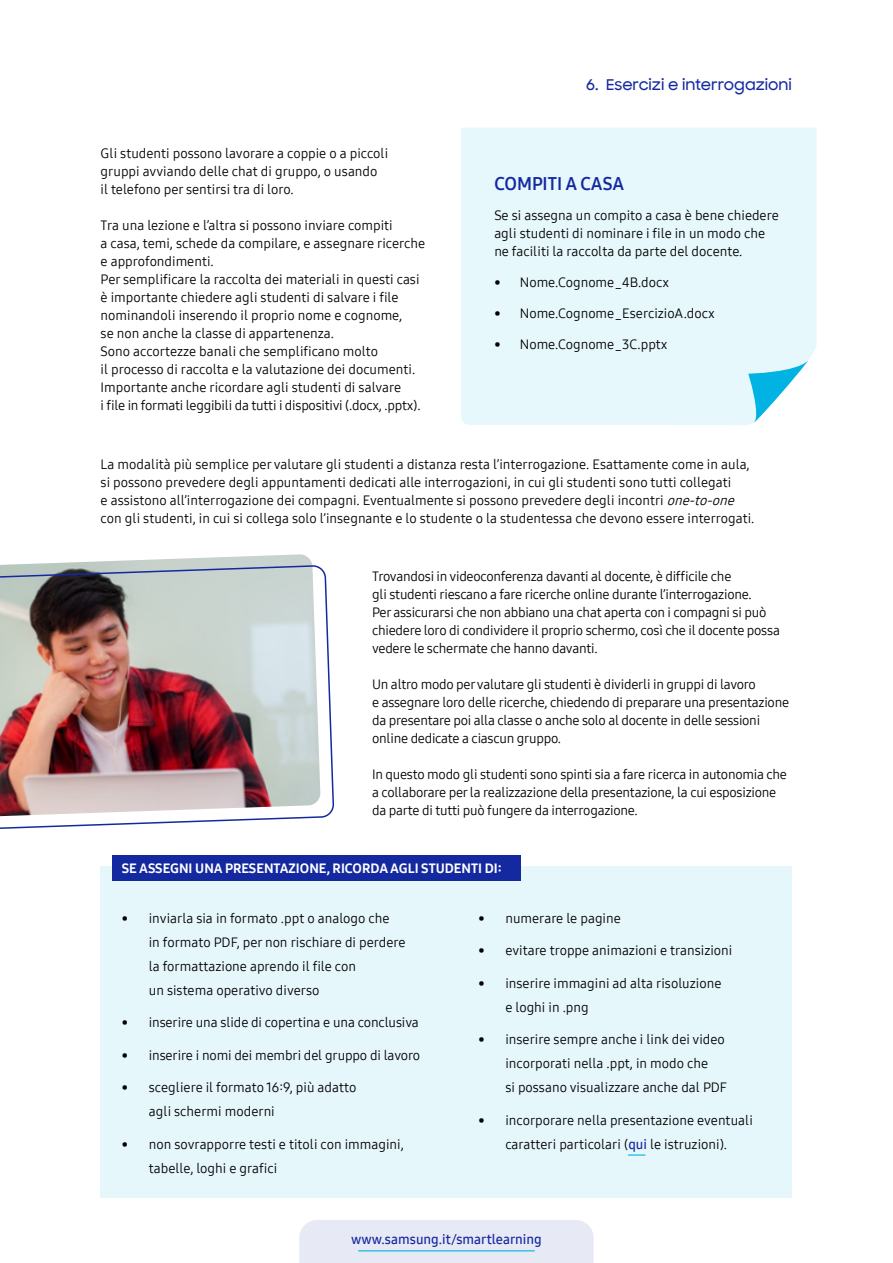
<style>
.page{position:relative;width:893px;height:1263px;background:#fff}
.page>*{position:absolute;margin:0;border:0;box-sizing:border-box;transform-origin:0 0}
.t1{font:18px "Samsung One 700";color:#1428a0}
.t2{font:500 15px "Samsung Sharp Sans";color:#1428a0}
.t3{font:13.5px/18px "Samsung One 400";color:#000}
.t4{font:13.5px/18px "Samsung One 400";letter-spacing:-.02em;color:#000}
.t5{font:13.5px "Samsung One 800";color:#fff}
.t6{font:13.5px "Samsung One 600";color:#1428a0}
.s1{font-style:italic}
.s2{font-family:"Samsung One 600";color:#1428a0}
</style>
<div class="page">
<div style="left:101px;top:866px;width:691px;height:331px;background:#e6f7fc"></div>
<div style="left:461px;top:128px;width:355px;height:297px;background:#e7f8fd"></div>
<svg style="left:663px;top:341px;width:154px;height:84px"></svg>
<div style="left:112px;top:855px;width:409px;height:26px;background:#1428a0"></div>
<svg style="left:628px;top:1154px;width:17px;height:1px"></svg>
<img style="left:0;top:554px;width:317px;height:12px">
<img style="left:0;top:566px;width:334px;height:263px">
<div style="left:299px;top:1220px;width:295px;height:43px;background:#e7e9f5"></div>
<hr style="left:358px;top:1250px;width:177px;height:1px;background:#00b3e3">
<p class="t3" style="left:101px;top:144px;width:289px">Gli studenti possono lavorare a coppie o a piccoli gruppi avviando delle chat di gruppo, o usando</p>
<p class="t3" style="left:101px;top:180px;width:195px">il telefono per sentirsi tra di loro.</p>
<p class="t3" style="left:101px;top:216px;width:326px">Tra una lezione e l’altra si possono inviare compiti<br>a casa, temi, schede da compilare, e assegnare ricerche e approfondimenti.</p>
<p class="t3" style="left:101px;top:270px;width:321px">Per semplificare la raccolta dei materiali in questi casi è importante chiedere agli studenti di salvare i file nominandoli inserendo il proprio nome e cognome,<br>se non anche la classe di appartenenza.<br>Sono accortezze banali che semplificano molto<br>il processo di raccolta e la valutazione dei documenti.<br>Importante anche ricordare agli studenti di salvare<br>i file in formati leggibili da tutti i dispositivi (.docx, .pptx).</p>
<p class="t2" style="left:586px;top:74px;width:207px">6. Esercizi e interrogazioni</p>
<p class="t1" style="left:494px;top:171px;width:131px">COMPITI A CASA</p>
<p class="t3" style="left:494px;top:206px;width:286px">Se si assegna un compito a casa è bene chiedere agli studenti di nominare i file in un modo che ne faciliti la raccolta da parte del docente.</p>
<p class="t3" style="left:494px;top:273px;width:176px">• Nome.Cognome_4B.docx</p>
<p class="t3" style="left:494px;top:304px;width:222px">• Nome.Cognome_EsercizioA.docx</p>
<p class="t3" style="left:494px;top:335px;width:175px">• Nome.Cognome_3C.pptx</p>
<p class="t3" style="left:101px;top:455px;width:651px">La modalità più semplice per valutare gli studenti a distanza resta l’interrogazione. Esattamente come in aula,</p>
<p class="t3" style="left:101px;top:473px;width:632px">si possono prevedere degli appuntamenti dedicati alle interrogazioni, in cui gli studenti sono tutti collegati</p>
<p class="t3" style="left:101px;top:491px;width:639px">e assistono all’interrogazione dei compagni. Eventualmente si possono prevedere degli incontri <span class="s1">one-to-one</span></p>
<p class="t3" style="left:101px;top:509px;width:655px">con gli studenti, in cui si collega solo l’insegnante e lo studente o la studentessa che devono essere interrogati.</p>
<p class="t4" style="left:372px;top:567px;width:361px">Trovandosi in videoconferenza davanti al docente, è difficile che</p>
<p class="t4" style="left:372px;top:585px;width:381px">gli studenti riescano a fare ricerche online durante l’interrogazione.</p>
<p class="t4" style="left:372px;top:603px;width:409px">Per assicurarsi che non abbiano una chat aperta con i compagni si può chiedere loro di condividere il proprio schermo, così che il docente possa vedere le schermate che hanno davanti.</p>
<p class="t4" style="left:372px;top:675px;width:385px">Un altro modo per valutare gli studenti è dividerli in gruppi di lavoro</p>
<p class="t4" style="left:372px;top:693px;width:419px">e assegnare loro delle ricerche, chiedendo di preparare una presentazione da presentare poi alla classe o anche solo al docente in delle sessioni online dedicate a ciascun gruppo.</p>
<p class="t4" style="left:372px;top:765px;width:416px">In questo modo gli studenti sono spinti sia a fare ricerca in autonomia che a collaborare per la realizzazione della presentazione, la cui esposizione da parte di tutti può fungere da interrogazione.</p>
<p class="t5" style="left:122px;top:860px;width:381px">SE ASSEGNI UNA PRESENTAZIONE, RICORDA AGLI STUDENTI DI:</p>
<p class="t3" style="left:478px;top:909px;width:144px">• numerare le pagine</p>
<p class="t3" style="left:478px;top:941px;width:255px">• evitare troppe animazioni e transizioni</p>
<p class="t3" style="left:505px;top:971px;width:218px;line-height:24px;text-indent:-27px">• inserire immagini ad alta risoluzione e loghi in .png</p>
<p class="t3" style="left:505px;top:1027px;width:223px;line-height:24px;text-indent:-27px">• inserire sempre anche i link dei video incorporati nella .ppt, in modo che<br>si possano visualizzare anche dal PDF</p>
<p class="t3" style="left:478px;top:1108px;width:276px;line-height:24px;text-align:center">• incorporare nella presentazione eventuali caratteri particolari (<span class="s2">qui</span> le istruzioni).</p>
<p class="t3" style="left:149px;top:906px;width:258px;line-height:24px;text-indent:-27px">• inviarla sia in formato .ppt o analogo che<br>in formato PDF, per non rischiare di perdere la formattazione aprendo il file con<br>un sistema operativo diverso</p>
<p class="t3" style="left:122px;top:1013px;width:299px">• inserire una slide di copertina e una conclusiva</p>
<p class="t3" style="left:122px;top:1046px;width:300px">• inserire i nomi dei membri del gruppo di lavoro</p>
<p class="t3" style="left:149px;top:1075px;width:209px;line-height:24px;text-indent:-27px">• scegliere il formato 16:9, più adatto agli schermi moderni</p>
<p class="t3" style="left:149px;top:1132px;width:256px;line-height:24px;text-indent:-27px">• non sovrapporre testi e titoli con immagini, tabelle, loghi e grafici</p>
<p class="t6" style="left:351px;top:1231px;width:192px">www.samsung.it/smartlearning</p>
</div>
